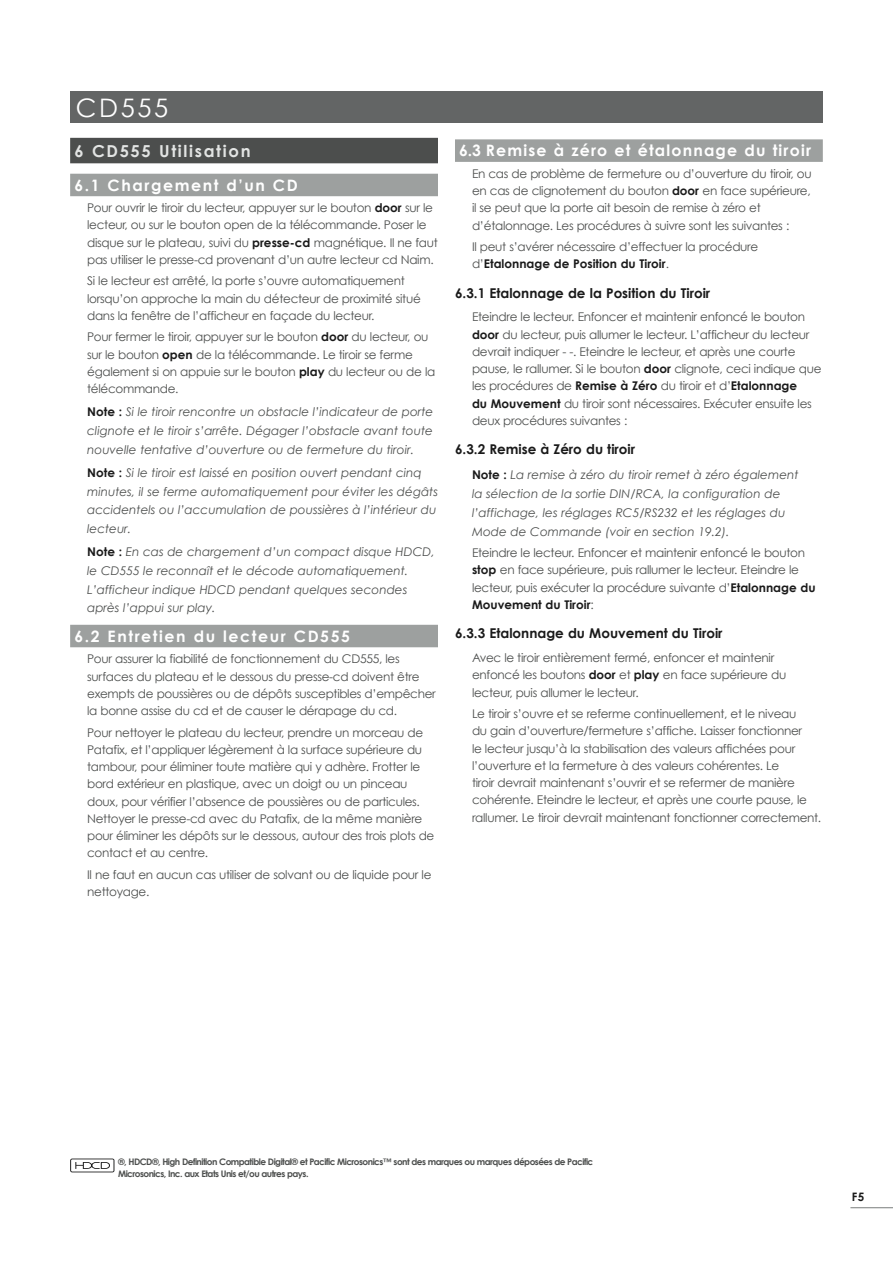
<style>
.page{position:relative;width:893px;height:1263px;background:#fff}
.page>*{position:absolute;margin:0;border:0;box-sizing:border-box;transform-origin:0 0}
.Banner{font:25.5px "Century Gothic";letter-spacing:.1em;color:#fff}
.Bold_headers{font:700 16.5px "Century Gothic";letter-spacing:.1em;color:#e2e4e3}
.Second_Section_Head{font:700 15.75px "Century Gothic";letter-spacing:.1em;color:#fff}
.Second_Section_Head-2{font:700 15.75px "Century Gothic";letter-spacing:.075em;color:#fff}
.Third_Section_head{font:700 13.5px "Century Gothic";color:#1a1a1a}
._2nd_Para{font:12px/17.2px "Century Gothic";letter-spacing:-.025em;color:#4c4e4d}
.t1{font:italic 12px/18.8px "Century Gothic";color:#4c4e4d}
.t2{font:700 11.7px "Century Gothic";color:#1a1a1a}
._2nd_Para-2{font:700 9px/12px "Century Gothic";letter-spacing:-.06em;color:#4c4e4d}
.s1{font-weight:700;color:#1a1a1a}
.s2{font-weight:700;font-style:normal;color:#1a1a1a}
</style>
<div class="page">
<hr style="left:850px;top:1207px;width:43px;height:1px;background:#888b8a">
<div style="left:70px;top:91px;width:753px;height:32px;background:#636565"></div>
<div style="left:70px;top:138px;width:368px;height:25px;background:#4c4e4d"></div>
<div style="left:70px;top:174px;width:368px;height:22px;background:#9da09f"></div>
<div style="left:70px;top:625px;width:368px;height:22px;background:#9da09f"></div>
<svg style="left:70px;top:1158px;width:44px;height:14px"></svg>
<div style="left:455px;top:139px;width:368px;height:23px;background:#9da09f"></div>
<p class="Banner" style="left:76px;top:92px;width:94px">CD555</p>
<p class="Bold_headers" style="left:74px;top:141px;width:178px">6 CD555 Utilisation</p>
<p class="Second_Section_Head" style="left:74px;top:175px;width:225px">6.1 Chargement d’un CD</p>
<p class="_2nd_Para" style="left:87px;top:199px;width:352px">Pour ouvrir le tiroir du lecteur, appuyer sur le bouton <span class="s1">door</span> sur le lecteur, ou sur le bouton open de la télécommande. Poser le disque sur le plateau, suivi du <span class="s1">presse-cd</span> magnétique. Il ne faut pas utiliser le presse-cd provenant d’un autre lecteur cd Naim.</p>
<p class="_2nd_Para" style="left:87px;top:272px;width:335px">Si le lecteur est arrêté, la porte s’ouvre automatiquement lorsqu’on approche la main du détecteur de proximité situé dans la fenêtre de l’afficheur en façade du lecteur.</p>
<p class="_2nd_Para" style="left:87px;top:328px;width:350px">Pour fermer le tiroir, appuyer sur le bouton <span class="s1">door</span> du lecteur, ou sur le bouton <span class="s1">open</span> de la télécommande. Le tiroir se ferme également si on appuie sur le bouton <span class="s1">play</span> du lecteur ou de la télécommande.</p>
<p class="t1" style="left:87px;top:402px;width:348px;text-align:justify"><span class="s2">Note :</span> Si le tiroir rencontre un obstacle l’indicateur de porte clignote et le tiroir s’arrête. Dégager l’obstacle avant toute nouvelle tentative d’ouverture ou de fermeture du tiroir.</p>
<p class="t1" style="left:87px;top:463px;width:352px"><span class="s2">Note :</span> Si le tiroir est laissé en position ouvert pendant cinq minutes, il se ferme automatiquement pour éviter les dégâts accidentels ou l’accumulation de poussières à l’intérieur du lecteur.</p>
<p class="t1" style="left:87px;top:542px;width:349px"><span class="s2">Note :</span> En cas de chargement d’un compact disque HDCD, le CD555 le reconnaît et le décode automatiquement.<br>L’afficheur indique HDCD pendant quelques secondes après l’appui sur play.</p>
<p class="Second_Section_Head" style="left:74px;top:626px;width:277px">6.2 Entretien du lecteur CD555</p>
<p class="_2nd_Para" style="left:87px;top:650px;width:350px">Pour assurer la fiabilité de fonctionnement du CD555, les surfaces du plateau et le dessous du presse-cd doivent être exempts de poussières ou de dépôts susceptibles d’empêcher la bonne assise du cd et de causer le dérapage du cd.</p>
<p class="_2nd_Para" style="left:87px;top:723px;width:349px">Pour nettoyer le plateau du lecteur, prendre un morceau de Patafix, et l’appliquer légèrement à la surface supérieure du tambour, pour éliminer toute matière qui y adhère. Frotter le bord extérieur en plastique, avec un doigt ou un pinceau doux, pour vérifier l’absence de poussières ou de particules.<br>Nettoyer le presse-cd avec du Patafix, de la même manière pour éliminer les dépôts sur le dessous, autour des trois plots de contact et au centre.</p>
<p class="_2nd_Para" style="left:87px;top:866px;width:346px">Il ne faut en aucun cas utiliser de solvant ou de liquide pour le nettoyage.</p>
<p class="Second_Section_Head-2" style="left:459px;top:141px;width:353px">6.3 Remise à zéro et étalonnage du tiroir</p>
<p class="_2nd_Para" style="left:472px;top:165px;width:341px">En cas de problème de fermeture ou d’ouverture du tiroir, ou en cas de clignotement du bouton <span class="s1">door</span> en face supérieure, il se peut que la porte ait besoin de remise à zéro et d’étalonnage. Les procédures à suivre sont les suivantes :</p>
<p class="_2nd_Para" style="left:472px;top:238px;width:288px">Il peut s’avérer nécessaire d’effectuer la procédure d’<span class="s1">Etalonnage de Position du Tiroir</span>.</p>
<p class="Third_Section_head" style="left:455px;top:284px;width:257px">6.3.1 Etalonnage de la Position du Tiroir</p>
<p class="_2nd_Para" style="left:472px;top:308px;width:351px">Eteindre le lecteur. Enfoncer et maintenir enfoncé le bouton <span class="s1">door</span> du lecteur, puis allumer le lecteur. L’afficheur du lecteur devrait indiquer - -. Eteindre le lecteur, et après une courte pause, le rallumer. Si le bouton <span class="s1">door</span> clignote, ceci indique que les procédures de <span class="s1">Remise à Zéro</span> du tiroir et d’<span class="s1">Etalonnage<br>du Mouvement</span> du tiroir sont nécessaires. Exécuter ensuite les deux procédures suivantes :</p>
<p class="Third_Section_head" style="left:455px;top:441px;width:182px">6.3.2 Remise à Zéro du tiroir</p>
<p class="t1" style="left:472px;top:466px;width:328px"><span class="s2">Note :</span> La remise à zéro du tiroir remet à zéro également la sélection de la sortie DIN/RCA, la configuration de l’affichage, les réglages RC5/RS232 et les réglages du Mode de Commande (voir en section 19.2).</p>
<p class="_2nd_Para" style="left:472px;top:544px;width:345px">Eteindre le lecteur. Enfoncer et maintenir enfoncé le bouton <span class="s1">stop</span> en face supérieure, puis rallumer le lecteur. Eteindre le lecteur, puis exécuter la procédure suivante d’<span class="s1">Etalonnage du Mouvement du Tiroir</span>:</p>
<p class="Third_Section_head" style="left:455px;top:625px;width:269px">6.3.3 Etalonnage du Mouvement du Tiroir</p>
<p class="_2nd_Para" style="left:472px;top:649px;width:316px">Avec le tiroir entièrement fermé, enfoncer et maintenir enfoncé les boutons <span class="s1">door</span> et <span class="s1">play</span> en face supérieure du lecteur, puis allumer le lecteur.</p>
<p class="_2nd_Para" style="left:472px;top:705px;width:351px">Le tiroir s’ouvre et se referme continuellement, et le niveau<br>du gain d’ouverture/fermeture s’affiche. Laisser fonctionner<br>le lecteur jusqu’à la stabilisation des valeurs affichées pour l’ouverture et la fermeture à des valeurs cohérentes. Le<br>tiroir devrait maintenant s’ouvrir et se refermer de manière cohérente. Eteindre le lecteur, et après une courte pause, le rallumer. Le tiroir devrait maintenant fonctionner correctement.</p>
<p class="_2nd_Para-2" style="left:118px;top:1156px;width:477px">®, HDCD®, High Definition Compatible Digital® et Pacific Microsonics™ sont des marques ou marques déposées de Pacific<br>Microsonics, Inc. aux Etats Unis et/ou autres pays.</p>
<p class="t2" style="left:852px;top:1189px;width:14px">F5</p>
</div>
